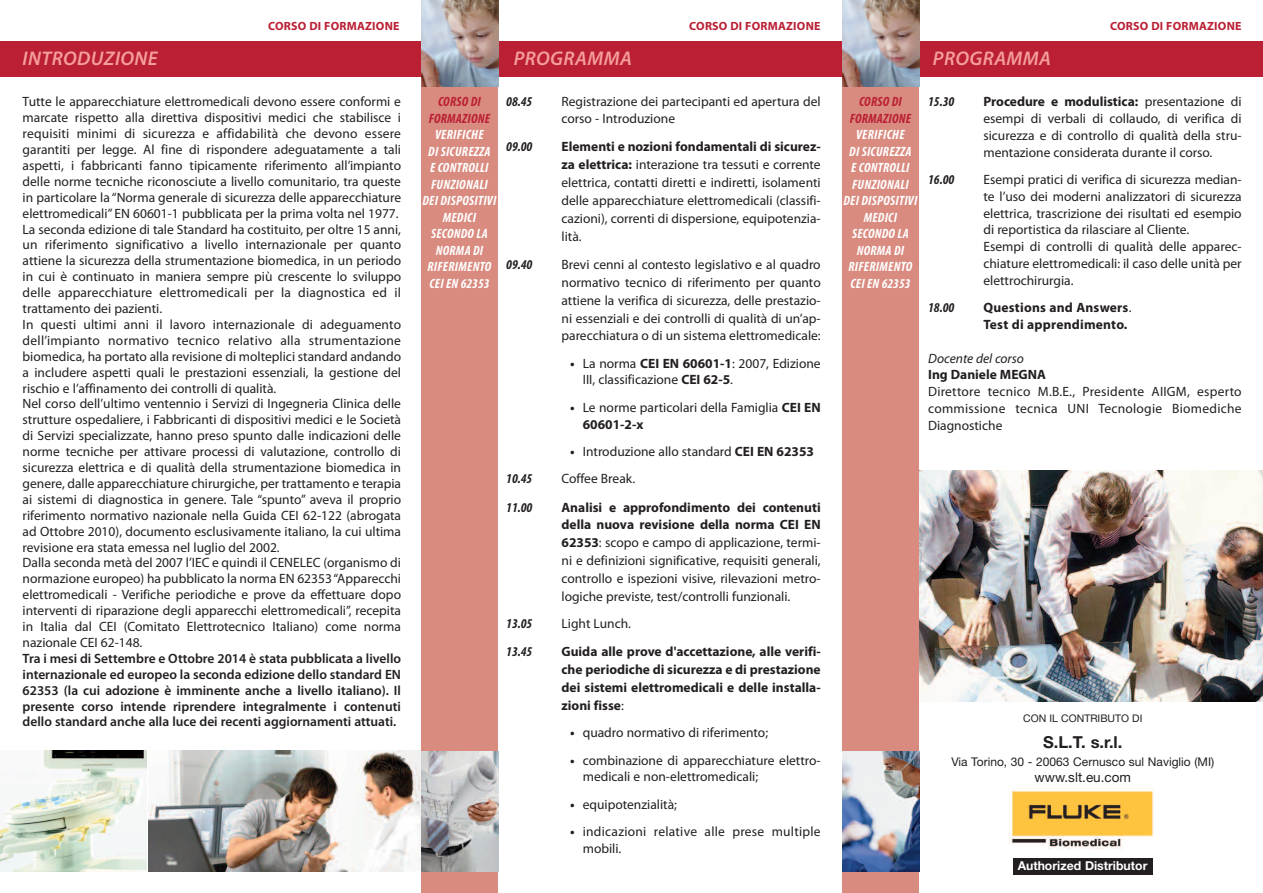
<style>
.page{position:relative;width:1263px;height:893px;background:#fff}
.page>*{position:absolute;margin:0;border:0;box-sizing:border-box;transform-origin:0 0}
.t1{font:italic 600 19.8px "Myriad Pro";letter-spacing:.02em;color:#f59e9c}
.t2{font:700 16.5px "Helvetica Neue";color:#231f20}
.t3{font:13.5px/15.9px "Myriad Pro";color:#231f20}
.t4{font:600 13.5px/15.9px "Myriad Pro";color:#231f20;text-align:justify}
.t5{font:italic 700 condensed 13.5px/16.5px "Myriad Pro";letter-spacing:.02em;color:#fff;text-align:center}
.t6{font:700 13.5px/17.9px "Myriad Pro";color:#231f20}
.t7{font:italic 700 condensed 13.5px "Myriad Pro";color:#231f20}
.t8{font:13.5px/16.8px "Myriad Pro";letter-spacing:.02em;color:#231f20}
.t9{font:italic 700 condensed 13.5px/16.5px "Myriad Pro";letter-spacing:.02em;color:#ba1f33;text-align:center}
.t10{font:italic 13.5px "Myriad Pro";color:#231f20}
.t11{font:13.5px "Helvetica Neue";color:#231f20}
.t12{font:700 12.3px "Helvetica Neue";color:#fff}
.t13{font:12px "Helvetica Neue";color:#231f20}
.t14{font:700 11.85px "Myriad Pro";letter-spacing:.02em;color:#ba1f33}
.t15{font:10.5px "Helvetica Neue";color:#231f20}
.s1{font-weight:700}
.s2{font-weight:400}
</style>
<div class="page">
<img style="left:919px;top:470px;width:344px;height:231px">
<img style="left:0;top:750px;width:147px;height:122px">
<img style="left:148px;top:750px;width:273px;height:122px">
<svg style="left:421px;top:86px;width:77px;height:807px;fill:#d98b80"></svg>
<div style="left:842px;top:8px;width:77px;height:885px;background:#d98b80"></div>
<div style="left:0;top:41px;width:1263px;height:36px;background:#ba1f33"></div>
<img style="left:842px;top:751px;width:77px;height:121px">
<img style="left:421px;top:0;width:78px;height:86px">
<img style="left:842px;top:0;width:77px;height:86px">
<div style="left:1013px;top:858px;width:139px;height:17px;background:#231f20"></div>
<img style="left:1008px;top:788px;width:146px;height:61px">
<p class="t14" style="left:268px;top:22px;width:133px">CORSO DI FORMAZIONE</p>
<p class="t14" style="left:689px;top:22px;width:133px">CORSO DI FORMAZIONE</p>
<p class="t14" style="left:1110px;top:22px;width:133px">CORSO DI FORMAZIONE</p>
<h1 class="t1" style="left:23px;top:51px;width:137px">INTRODUZIONE</h1>
<p class="t3" style="left:23px;top:95px;width:380px">Tutte le apparecchiature elettromedicali devono essere conformi e marcate rispetto alla direttiva dispositivi medici che stabilisce i requisiti minimi di sicurezza e affidabilità che devono essere garantiti per legge. Al fine di rispondere adeguatamente a tali aspetti, i fabbricanti fanno tipicamente riferimento all’impianto delle norme tecniche riconosciute a livello comunitario, tra queste in particolare la “Norma generale di sicurezza delle apparecchiature elettromedicali” EN 60601-1 pubblicata per la prima volta nel 1977.<br>La seconda edizione di tale Standard ha costituito, per oltre 15 anni, un riferimento significativo a livello internazionale per quanto attiene la sicurezza della strumentazione biomedica, in un periodo in cui è continuato in maniera sempre più crescente lo sviluppo delle apparecchiature elettromedicali per la diagnostica ed il trattamento dei pazienti.<br>In questi ultimi anni il lavoro internazionale di adeguamento dell’impianto normativo tecnico relativo alla strumentazione biomedica, ha portato alla revisione di molteplici standard andando a includere aspetti quali le prestazioni essenziali, la gestione del rischio e l’affinamento dei controlli di qualità.<br>Nel corso dell’ultimo ventennio i Servizi di Ingegneria Clinica delle strutture ospedaliere, i Fabbricanti di dispositivi medici e le Società di Servizi specializzate, hanno preso spunto dalle indicazioni delle norme tecniche per attivare processi di valutazione, controllo di sicurezza elettrica e di qualità della strumentazione biomedica in genere, dalle apparecchiature chirurgiche, per trattamento e terapia ai sistemi di diagnostica in genere. Tale “spunto” aveva il proprio riferimento normativo nazionale nella Guida CEI 62-122 (abrogata ad Ottobre 2010), documento esclusivamente italiano, la cui ultima revisione era stata emessa nel luglio del 2002.<br>Dalla seconda metà del 2007 l’IEC e quindi il CENELEC (organismo di normazione europeo) ha pubblicato la norma EN 62353“Apparecchi elettromedicali - Verifiche periodiche e prove da effettuare dopo interventi di riparazione degli apparecchi elettromedicali”, recepita in Italia dal CEI (Comitato Elettrotecnico Italiano) come norma nazionale CEI 62-148.</p>
<p class="t4" style="left:23px;top:651px;width:380px">Tra i mesi di Settembre e Ottobre 2014 è stata pubblicata a livello internazionale ed europeo la seconda edizione dello standard EN 62353 (la cui adozione è imminente anche a livello italiano). Il presente corso intende riprendere integralmente i contenuti dello standard anche alla luce dei recenti aggiornamenti attuati.</p>
<p class="t9" style="left:429px;top:95px;width:63px">CORSO DI<br>FORMAZIONE</p>
<p class="t5" style="left:422px;top:128px;width:75px">VERIFICHE<br>DI SICUREZZA<br>E CONTROLLI<br>FUNZIONALI<br>DEI DISPOSITIVI<br>MEDICI<br>SECONDO LA<br>NORMA DI<br>RIFERIMENTO<br>CEI EN 62353</p>
<h1 class="t1" style="left:514px;top:51px;width:120px">PROGRAMMA</h1>
<h1 class="t1" style="left:933px;top:51px;width:120px">PROGRAMMA</h1>
<p class="t7" style="left:928px;top:97px;width:28px">15.30</p>
<p class="t3" style="left:983px;top:94px;width:260px;line-height:16.8px;text-align:justify"><span class="s1">Procedure e modulistica:</span> presentazione di esempi di verbali di collaudo, di verifica di sicurezza e di controllo di qualità della stru&shy;mentazione considerata durante il corso.</p>
<p class="t7" style="left:928px;top:175px;width:28px">16.00</p>
<p class="t3" style="left:983px;top:172px;width:260px;line-height:16.8px">Esempi pratici di verifica di sicurezza median&shy;te l’uso dei moderni analizzatori di sicurezza elettrica, trascrizione dei risultati ed esempio di reportistica da rilasciare al Cliente.<br>Esempi di controlli di qualità delle apparec&shy;chiature elettromedicali: il caso delle unità per elettrochirurgia.</p>
<p class="t7" style="left:928px;top:303px;width:28px">18.00</p>
<p class="t6" style="left:983px;top:300px;width:150px;line-height:16.8px">Questions and Answers<span class="s2">.<br></span>Test di apprendimento.</p>
<p class="t10" style="left:928px;top:353px;width:97px">Docente del corso</p>
<p class="t6" style="left:928px;top:367px;width:119px">Ing Daniele MEGNA</p>
<p class="t3" style="left:928px;top:384px;width:315px;line-height:16.8px;text-align:justify">Direttore tecnico M.B.E., Presidente AIIGM, esperto commissione tecnica UNI Tecnologie Biomediche Diagnostiche</p>
<p class="t7" style="left:506px;top:97px;width:28px">08.45</p>
<p class="t3" style="left:561px;top:94px;width:261px;line-height:16.8px">Registrazione dei partecipanti ed apertura del corso - Introduzione</p>
<p class="t7" style="left:506px;top:142px;width:28px">09.00</p>
<p class="t3" style="left:561px;top:139px;width:261px;line-height:17.9px;text-align:justify"><span class="s1">Elementi e nozioni fondamentali di sicurez&shy;za elettrica:</span> interazione tra tessuti e corrente elettrica, contatti diretti e indiretti, isolamenti delle apparecchiature elettromedicali (classifi&shy;cazioni), correnti di dispersione, equipotenzia&shy;lità.</p>
<p class="t7" style="left:506px;top:260px;width:28px">09.40</p>
<p class="t3" style="left:561px;top:257px;width:261px;line-height:17.9px;text-align:justify">Brevi cenni al contesto legislativo e al quadro normativo tecnico di riferimento per quanto attiene la verifica di sicurezza, delle prestazio&shy;ni essenziali e dei controlli di qualità di un’ap&shy;parecchiatura o di un sistema elettromedicale:</p>
<p class="t3" style="left:583px;top:356px;width:239px;line-height:16.8px;text-indent:-13px"><span class="s1">•</span> La norma <span class="s1">CEI EN 60601-1</span>: 2007, Edizione<br>III, classificazione <span class="s1">CEI 62-5</span>.</p>
<p class="t3" style="left:583px;top:400px;width:239px;line-height:16.8px;text-indent:-13px"><span class="s1">•</span> Le norme particolari della Famiglia <span class="s1">CEI EN<br>60601-2-x</span></p>
<p class="t3" style="left:570px;top:444px;width:245px"><span class="s1">•</span> Introduzione allo standard <span class="s1">CEI EN 62353</span></p>
<p class="t7" style="left:506px;top:474px;width:28px">10.45</p>
<p class="t3" style="left:561px;top:472px;width:75px">Coffee Break.</p>
<p class="t7" style="left:506px;top:502px;width:28px">11.00</p>
<p class="t3" style="left:561px;top:499px;width:261px;line-height:17.9px;text-align:justify"><span class="s1">Analisi e approfondimento dei contenuti della nuova revisione della norma CEI EN 62353</span>: scopo e campo di applicazione, termi&shy;ni e definizioni significative, requisiti generali, controllo e ispezioni visive, rilevazioni metro&shy;logiche previste, test/controlli funzionali.</p>
<p class="t7" style="left:506px;top:619px;width:28px">13.05</p>
<p class="t3" style="left:561px;top:617px;width:71px">Light Lunch.</p>
<p class="t7" style="left:506px;top:647px;width:28px">13.45</p>
<p class="t6" style="left:561px;top:644px;width:261px;text-align:justify">Guida alle prove d'accettazione, alle verifi&shy;che periodiche di sicurezza e di prestazione dei sistemi elettromedicali e delle installa&shy;zioni fisse<span class="s2">:</span></p>
<p class="t3" style="left:570px;top:726px;width:200px"><span class="s1">•</span> quadro normativo di riferimento;</p>
<p class="t3" style="left:583px;top:753px;width:239px;line-height:16.8px;text-indent:-13px"><span class="s1">•</span> combinazione di apparecchiature elettro&shy;medicali e non-elettromedicali;</p>
<p class="t3" style="left:570px;top:797px;width:108px"><span class="s1">•</span> equipotenzialità;</p>
<p class="t8" style="left:583px;top:824px;width:239px;text-indent:-13px"><span class="s1">•</span> indicazioni relative alle prese multiple mobili.</p>
<p class="t9" style="left:850px;top:95px;width:63px">CORSO DI<br>FORMAZIONE</p>
<p class="t5" style="left:843px;top:128px;width:75px">VERIFICHE<br>DI SICUREZZA<br>E CONTROLLI<br>FUNZIONALI<br>DEI DISPOSITIVI<br>MEDICI<br>SECONDO LA<br>NORMA DI<br>RIFERIMENTO<br>CEI EN 62353</p>
<p class="t15" style="left:1023px;top:714px;width:121px">CON IL CONTRIBUTO DI</p>
<p class="t2" style="left:1043px;top:736px;width:81px">S.L.T. s.r.l.</p>
<p class="t13" style="left:951px;top:757px;width:264px">Via Torino, 30 - 20063 Cernusco sul Naviglio (MI)</p>
<p class="t11" style="left:1034px;top:772px;width:98px">www.slt.eu.com</p>
<p class="t12" style="left:1018px;top:861px;width:131px">Authorized Distributor</p>
</div>
